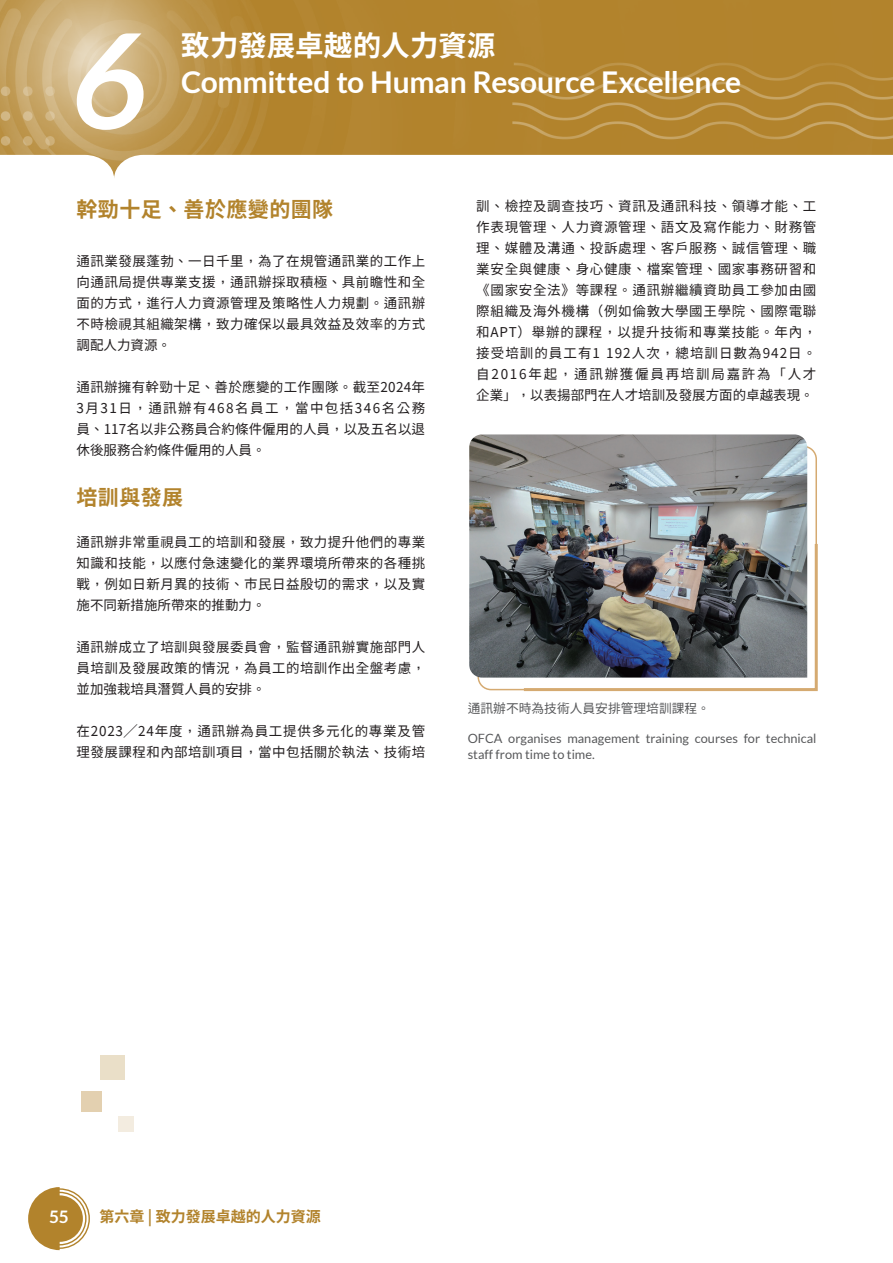
<style>
.page{position:relative;width:893px;height:1263px;background:#fff}
.page>*{position:absolute;margin:0;border:0;box-sizing:border-box;transform-origin:0 0}
.t1{font:italic 700 132px "Lato";color:#fff}
.t2{font:700 30px "Lato";letter-spacing:-.01em;color:#fff}
.t3{font:700 28.5px "Taipei Sans TC Beta";color:#fff}
.t4{font:700 21px "Taipei Sans TC Beta";letter-spacing:.02em;color:#b2832c}
.t5{font:700 17.25px "Lato";color:#fff}
.t6{font:700 15px "Taipei Sans TC Beta";color:#b2832c}
.t7{font:13.5px/21px "Taipei Sans TC Beta";letter-spacing:.035em;color:#231f20;text-align:justify}
.t8{font:13.5px/21px "Taipei Sans TC Beta";letter-spacing:.055em;color:#231f20}
.t9{font:12.75px/15.3px "Lato";color:#57585a}
.t10{font:12.75px "Taipei Sans TC Beta";color:#57585a}
</style>
<div class="page">
<svg style="left:28px;top:1187px;width:62px;height:63px"></svg>
<img style="left:0;top:0;width:893px;height:155px">
<div style="left:81px;top:1091px;width:21px;height:21px;background:#e3d0b0"></div>
<div style="left:100px;top:1055px;width:25px;height:25px;background:#eadfc8"></div>
<div style="left:118px;top:1116px;width:16px;height:16px;background:#f3ece0"></div>
<img style="left:469px;top:434px;width:338px;height:244px">
<img style="left:521px;top:541px;width:297px;height:151px">
<h1 class="t1" style="left:71px;top:5px;width:78px">6</h1>
<h3 class="t3" style="left:181px;top:30px;width:316px">致力發展卓越的人力資源</h3>
<h2 class="t2" style="left:181px;top:65px;width:562px">Committed to Human Resource Excellence</h2>
<p class="t4" style="left:77px;top:197px;width:258px">幹勁十足、善於應變的團隊</p>
<p class="t7" style="left:77px;top:251px;width:350px">通訊業發展蓬勃、一日千里，為了在規管通訊業的工作上向通訊局提供專業支援，通訊辦採取積極、具前瞻性和全面的方式，進行人力資源管理及策略性人力規劃。通訊辦不時檢視其組織架構，致力確保以最具效益及效率的方式調配人力資源。</p>
<p class="t7" style="left:77px;top:377px;width:350px">通訊辦擁有幹勁十足、善於應變的工作團隊。截至2024年3月31日，通訊辦有468名員工，當中包括346名公務員、117名以非公務員合約條件僱用的人員，以及五名以退休後服務合約條件僱用的人員。</p>
<p class="t4" style="left:77px;top:485px;width:108px">培訓與發展</p>
<p class="t7" style="left:77px;top:531px;width:350px">通訊辦非常重視員工的培訓和發展，致力提升他們的專業知識和技能，以應付急速變化的業界環境所帶來的各種挑戰，例如日新月異的技術、市民日益殷切的需求，以及實施不同新措施所帶來的推動力。</p>
<p class="t7" style="left:77px;top:636px;width:350px">通訊辦成立了培訓與發展委員會，監督通訊辦實施部門人員培訓及發展政策的情況，為員工的培訓作出全盤考慮，並加強栽培具潛質人員的安排。</p>
<p class="t8" style="left:77px;top:720px;width:350px">在2023╱24年度，通訊辦為員工提供多元化的專業及管理發展課程和內部培訓項目，當中包括關於執法、技術培</p>
<p class="t7" style="left:476px;top:195px;width:342px">訓、檢控及調查技巧、資訊及通訊科技、領導才能、工作表現管理、人力資源管理、語文及寫作能力、財務管理、媒體及溝通、投訴處理、客戶服務、誠信管理、職業安全與健康、身心健康、檔案管理、國家事務研習和《國家安全法》等課程。通訊辦繼續資助員工參加由國際組織及海外機構（例如倫敦大學國王學院、國際電聯和APT）舉辦的課程，以提升技術和專業技能。年內，接受培訓的員工有1 192人次，總培訓日數為942日。自2016年起，通訊辦獲僱員再培訓局嘉許為「人才企業」，以表揚部門在人才培訓及發展方面的卓越表現。</p>
<p class="t10" style="left:468px;top:701px;width:244px">通訊辦不時為技術人員安排管理培訓課程。</p>
<p class="t9" style="left:468px;top:731px;width:350px">OFCA organises management training courses for technical staff from time to time.</p>
<p class="t5" style="left:49px;top:1206px;width:21px">55</p>
<p class="t6" style="left:99px;top:1208px;width:223px">第六章 | 致力發展卓越的人力資源</p>
</div>
